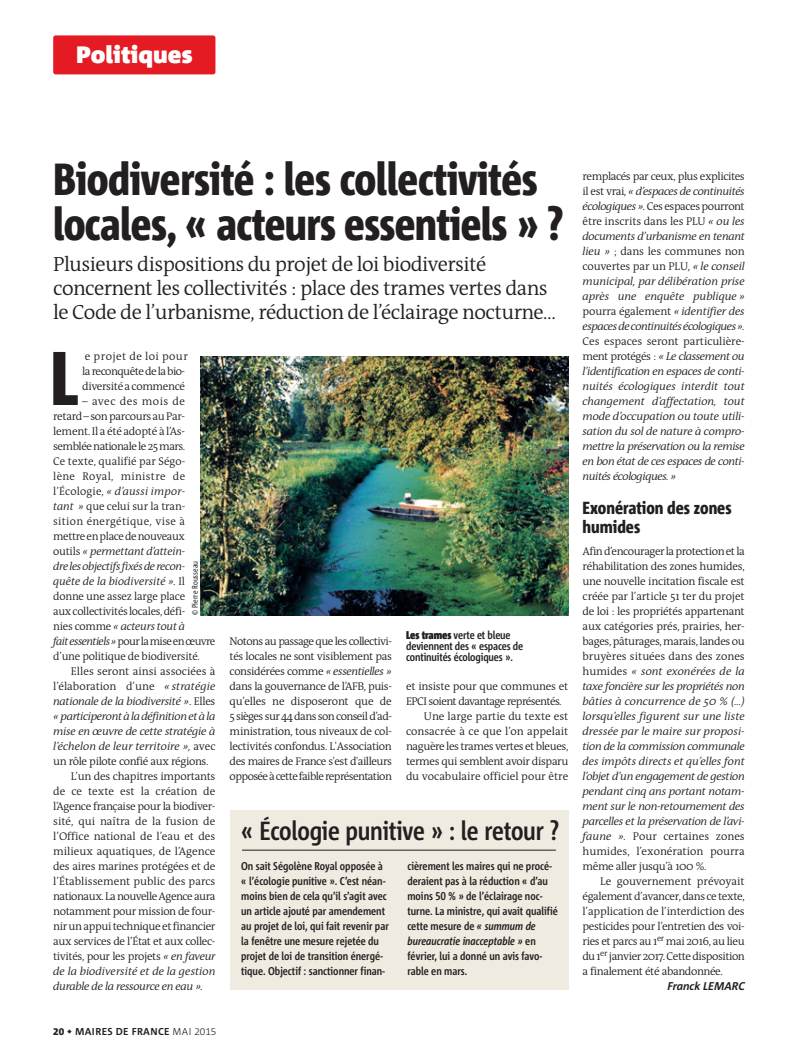
<style>
.page{position:relative;width:798px;height:1063px;background:#fff}
.page>*{position:absolute;margin:0;border:0;box-sizing:border-box;transform-origin:0 0}
.t1{font:800 76px "Corpid Cd LF";color:#231f20}
.t2{font:800 45px/45px "Corpid Cd LF";letter-spacing:-.015em;color:#231f20}
.t3{font:700 26.25px "Corpid Cd LF";letter-spacing:-.01em;color:#231f20}
.t4{font:900 23.75px "Corpid";color:#fff}
.t5{font:300 20.62px/24.4px "The Antiqua B4";letter-spacing:-.025em;color:#231f20}
.t6{font:800 17.5px/18.8px "Corpid Cd LF";color:#231f20}
.t7{font:300 11.25px/15px "The Antiqua B4";letter-spacing:-.025em;color:#231f20;text-align:justify}
.t8{font:italic 300 11.25px/15px "The Antiqua B4 i";letter-spacing:-.03em;color:#231f20;text-align:justify}
.t9{font:700 11.25px/15px "Corpid Cd LF";color:#231f20}
.t10{font:300 11.25px/15px "The Antiqua B4";color:#231f20;text-align:right}
.t11{font:italic 300 11.25px/15px "The Antiqua B4 i";letter-spacing:-.01em;color:#231f20}
.t12{font:italic 300 11.25px/15px "The Antiqua B4 i";letter-spacing:-.005em;color:#231f20}
.t13{font:300 11.25px "The Antiqua B4";letter-spacing:-.055em;color:#231f20}
.t14{font:300 11.25px "The Antiqua B4";letter-spacing:-.005em;color:#231f20}
.t15{font:italic 300 11.25px "The Antiqua B4 i";letter-spacing:.015em;color:#231f20}
.t16{font:italic 700 11.25px "Corpid";letter-spacing:-.01em;color:#231f20}
.t17{font:700 10px "Corpid Caps";color:#231f20}
.t18{font:8.12px "Corpid Cd LF";color:#231f20}
.s1{font-family:"The Antiqua B4";font-style:normal}
.s2{font-family:"The Antiqua B4 i";font-style:italic}
.s3{font-weight:900}
.s4{font-style:italic}
.s5{font-weight:800}
.s6{font-weight:300}
</style>
<div class="page">
<img style="left:200px;top:357px;width:368px;height:258px">
<div style="left:229px;top:810px;width:339px;height:180px;background:#efebe0"></div>
<hr style="left:242px;top:850px;width:313px;height:1px;background:#231f20">
<div style="left:53px;top:35px;width:162px;height:39px;background:#e51b23;border-radius:2px"></div>
<h3 class="t4" style="left:76px;top:41px;width:118px">Politiques</h3>
<h2 class="t2" style="left:53px;top:157px;width:512px">Biodiversité : les collectivités locales, « acteurs essentiels » ?</h2>
<h3 class="t5" style="left:53px;top:253px;width:504px">Plusieurs dispositions du projet de loi biodiversité concernent les collectivités : place des trames vertes dans le Code de l’urbanisme, réduction de l’éclairage nocturne…</h3>
<h1 class="t1" style="left:50px;top:334px;width:30px">L</h1>
<p class="t7" style="left:82px;top:349px;width:107px;text-align:left">e projet de loi pour la reconquête de la bio&shy;diversité a commencé</p>
<p class="t7" style="left:53px;top:394px;width:133px;text-indent:29px">– avec des mois de retard – son parcours au Par&shy;lement. Il a été adopté à l’As&shy;semblée nationale le 25 mars.<br>Ce texte, qualifié par Ségo&shy;lène Royal, ministre de</p>
<p class="t15" style="left:53px;top:486px;width:133px"><span class="s1">l’Écologie,</span> « d’aussi impor-</p>
<p class="t7" style="left:53px;top:499px;width:133px"><span class="s2">tant »</span> que celui sur la tran&shy;sition énergétique, vise à mettre en place de nouveaux</p>
<p class="t8" style="left:53px;top:544px;width:133px"><span class="s1">outils</span> « permettant d’attein&shy;dre les objectifs fixés de recon&shy;quête de la biodiversité ». <span class="s1">Il</span></p>
<p class="t7" style="left:53px;top:589px;width:133px">donne une assez large place aux collectivités locales, défi-</p>
<p class="t8" style="left:53px;top:619px;width:133px"><span class="s1">nies comme</span> « acteurs tout à</p>
<p class="t7" style="left:53px;top:634px;width:164px"><span class="s2">fait essentiels »</span>pour la mise en œuvre d’une politique de biodiversité.</p>
<p class="t10" style="left:53px;top:664px;width:164px">Elles seront ainsi associées à l’élaboration d’une <span class="s2">« stratégie</span></p>
<p class="t8" style="left:53px;top:694px;width:164px">nationale de la biodiversité »<span class="s1">. Elles </span>« participeront à la définition et à la mise en œuvre de cette stratégie à l’échelon de leur territoire », <span class="s1">avec</span></p>
<p class="t7" style="left:53px;top:754px;width:157px">un rôle pilote confié aux régions.</p>
<p class="t7" style="left:71px;top:769px;width:146px">L’un des chapitres importants</p>
<p class="t10" style="left:53px;top:784px;width:164px">de ce texte est la création de</p>
<p class="t7" style="left:53px;top:799px;width:164px">l’Agence française pour la biodiver-</p>
<p class="t10" style="left:53px;top:814px;width:164px">sité, qui naîtra de la fusion de</p>
<p class="t10" style="left:53px;top:829px;width:164px">l’Office national de l’eau et des</p>
<p class="t10" style="left:53px;top:844px;width:164px">milieux aquatiques, de l’Agence</p>
<p class="t7" style="left:53px;top:859px;width:164px">des aires marines protégées et de</p>
<p class="t10" style="left:53px;top:874px;width:164px">l’Établissement public des parcs</p>
<p class="t7" style="left:53px;top:889px;width:164px">nationaux. La nouvelle Agence aura</p>
<p class="t7" style="left:53px;top:904px;width:164px">notamment pour mission de four-</p>
<p class="t7" style="left:53px;top:919px;width:164px">nir un appui technique et financier</p>
<p class="t7" style="left:53px;top:934px;width:164px">aux services de l’État et aux collec-</p>
<p class="t7" style="left:53px;top:949px;width:164px">tivités, pour les projets <span class="s2">« en faveur</span></p>
<p class="t11" style="left:53px;top:964px;width:164px">de la biodiversité et de la gestion durable de la ressource en eau ».</p>
<p class="t18" style="left:191px;top:615px;width:56px;rotate:-90deg">© Pierre Rousseau</p>
<p class="t7" style="left:229px;top:634px;width:164px">Notons au passage que les collectivi&shy;tés locales ne sont visiblement pas considérées comme <span class="s2">« essentielles » </span>dans la gouvernance de l’AFB, puis&shy;qu’elles ne disposeront que de 5sièges sur 44 dans son conseil d’ad&shy;ministration, tous niveaux de col&shy;lectivités confondus. L'Association des maires de France s'est d'ailleurs opposée à cette faible représentation</p>
<p class="t9" style="left:406px;top:630px;width:119px;line-height:11.2px"><span class="s3">Les trames</span> verte et bleue deviennent des « espaces de continuités écologiques ».</p>
<p class="t7" style="left:406px;top:679px;width:164px">et insiste pour que communes et</p>
<p class="t13" style="left:406px;top:696px;width:157px">EPCI soient davantage représentés.</p>
<p class="t10" style="left:423px;top:709px;width:146px">Une large partie du texte est</p>
<p class="t10" style="left:406px;top:724px;width:164px">consacrée à ce que l’on appelait</p>
<p class="t7" style="left:406px;top:739px;width:164px">naguère les trames vertes et bleues,</p>
<p class="t7" style="left:406px;top:754px;width:164px">termes qui semblent avoir disparu</p>
<p class="t10" style="left:406px;top:769px;width:164px">du vocabulaire officiel pour être</p>
<h3 class="t3" style="left:241px;top:820px;width:319px">« Écologie punitive » : le retour ?</h3>
<p class="t9" style="left:241px;top:859px;width:149px">On sait Ségolène Royal opposée à « l’écologie punitive ». C’est néan&shy;moins bien de cela qu’il s’agit avec un article ajouté par amendement au projet de loi, qui fait revenir par la fenêtre une mesure rejetée du projet de loi de transition énergé&shy;tique. Objectif : sanctionner finan-</p>
<p class="t9" style="left:407px;top:859px;width:146px">cièrement les maires qui ne procé&shy;deraient pas à la réduction « d’au moins</p>
<p class="t9" style="left:407px;top:889px;width:152px;text-indent:41px">% » de l’éclairage noc&shy;turne. La ministre, qui avait qualifié cette mesure de <span class="s4">« summum de bureaucratie inacceptable »</span> en février, lui a donné un avis favo&shy;rable en mars.</p>
<p class="t7" style="left:582px;top:169px;width:164px">remplacés par ceux, plus explicites</p>
<p class="t8" style="left:582px;top:184px;width:164px"><span class="s1">il est vrai,</span> « d’espaces de continuités</p>
<p class="t7" style="left:582px;top:199px;width:164px"><span class="s2">écologiques ».</span> Ces espaces pourront être inscrits dans les PLU <span class="s2">« ou les</span></p>
<p class="t8" style="left:582px;top:229px;width:164px">documents d’urbanisme en tenant</p>
<p class="t7" style="left:582px;top:244px;width:164px"><span class="s2">lieu »</span> ; dans les communes non couvertes par un PLU, <span class="s2">« le conseil</span></p>
<p class="t12" style="left:582px;top:274px;width:164px">municipal, par délibération prise après une enquête publique »</p>
<p class="t7" style="left:582px;top:304px;width:164px">pourra également <span class="s2">« iden tifier des</span></p>
<p class="t8" style="left:582px;top:319px;width:164px">espaces de continuités écologiques».</p>
<p class="t14" style="left:582px;top:336px;width:164px">Ces espaces seront particulière-</p>
<p class="t8" style="left:582px;top:349px;width:164px"><span class="s1">ment protégés :</span> « Le classement ou l’identification en espaces de conti&shy;nuités écologiques interdit tout changement d’affec tation, tout mode d’occupation ou toute utili&shy;sation du sol de nature à compro&shy;mettre la préservation ou la remise en bon état de ces espaces de conti&shy;nuités écologiques. »</p>
<h3 class="t6" style="left:582px;top:498px;width:150px">Exonération des zones humides</h3>
<p class="t7" style="left:582px;top:544px;width:164px">Afin d’encourager la protection et la réhabilitation des zones humides, une nouvelle incitation fiscale est créée par l’article 51 ter du projet de loi : les propriétés appartenant aux catégories prés, prairies, her&shy;bages, pâturages, marais, landes ou bruyères situées dans des zones</p>
<p class="t8" style="left:582px;top:664px;width:164px"><span class="s1">humides</span> « sont exonérées de la taxe foncière sur les propriétés non bâties à concurrence de 50 % (…) lorsqu’elles figurent sur une liste dressée par le maire sur proposi - tion de la commission communale des impôts directs et qu’elles font l’objet d’un engagement de gestion pendant cinq ans portant notam&shy;ment sur le non-retournement des parcelles et la préservation de l’avi-</p>
<p class="t7" style="left:582px;top:829px;width:164px"><span class="s2">faune ».</span> Pour certaines zones humides, l’exonération pourra même aller jusqu’à 100 %.</p>
<p class="t7" style="left:582px;top:874px;width:164px;text-indent:18px">Le gouvernement prévoyait également d’avancer, dans ce texte, l’application de l’interdiction des pesticides pour l’entretien des voi&shy;ries et parcs au 1<sup>er</sup> mai 2016, au lieu du 1<sup>er</sup> janvier 2017. Cette disposition a finalement été abandonnée.</p>
<p class="t16" style="left:667px;top:982px;width:79px">Franck LEMARC</p>
<p class="t17" style="left:53px;top:1028px;width:165px"><span class="s5">20</span> - MAIRES DE FRANCE <span class="s6">MAI 2015</span></p>
</div>
